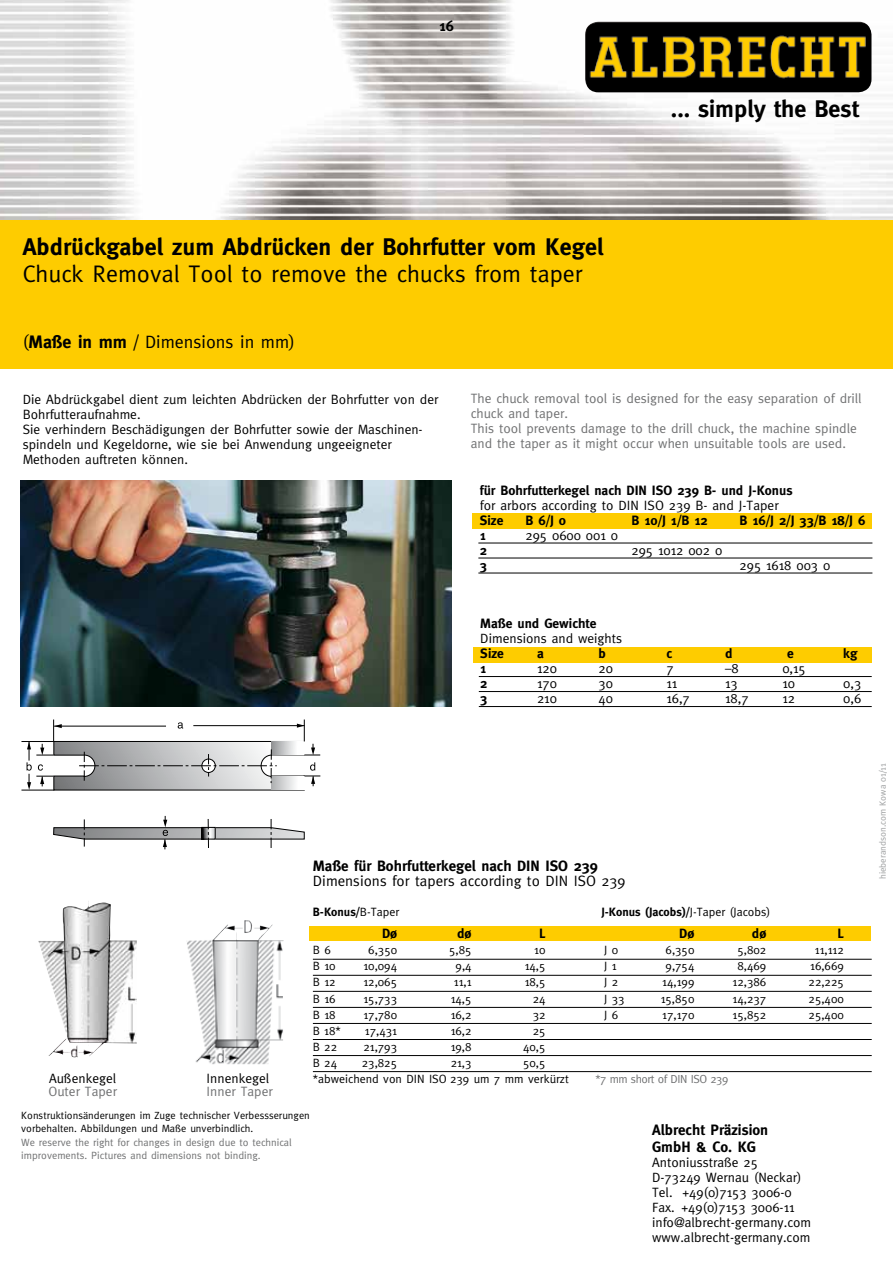
<style>
.page{position:relative;width:893px;height:1263px;background:#fff}
.page>*{position:absolute;margin:0;border:0;box-sizing:border-box;transform-origin:0 0}
.t1{font:700 24px "Meta";color:#000}
.t2{font:24px "Meta";color:#000}
.t3{font:18px "Meta";color:#000}
.t4{font:700 15px/16.5px "Meta";color:#000}
.t5{font:15px "Meta";color:#000}
.t6{font:13.5px/15px "Meta";color:#000}
.t7{font:13.5px/15px "Meta";color:#707172}
.t8{font:700 13.5px "Meta";color:#000}
.t9{font:12px/16px "Meta";color:#000}
.t10{font:700 12px "Meta";color:#000}
.t11{font:11.7px "Meta";letter-spacing:-.04em;color:#707172}
.t12{font:10.5px/13.5px "Meta";color:#000}
.t13{font:10.5px/13.5px "Meta";color:#707172}
.t14{font:9px "Meta";color:#9c9e9f}
.s1{font-weight:700}
.s2{font-weight:400}
</style>
<div class="page">
<img style="left:0;top:0;width:893px;height:220px">
<div style="left:0;top:220px;width:893px;height:149px;background:#fecc00"></div>
<img style="left:585px;top:22px;width:286px;height:70px">
<hr style="left:21px;top:741px;width:33px;height:1px;background:#000">
<hr style="left:21px;top:790px;width:33px;height:1px;background:#000">
<svg style="left:27px;top:719px;width:293px;height:71px"></svg>
<svg style="left:53px;top:816px;width:252px;height:33px"></svg>
<img style="left:20px;top:480px;width:432px;height:226px">
<div style="left:473px;top:647px;width:399px;height:15px;background:#fecc00"></div>
<div style="left:472px;top:513px;width:400px;height:16px;background:#fecc00"></div>
<hr style="left:478px;top:543px;width:394px;height:1px;background:#000">
<hr style="left:478px;top:558px;width:394px;height:1px;background:#000">
<hr style="left:478px;top:573px;width:394px;height:1px;background:#000">
<hr style="left:479px;top:676px;width:393px;height:1px;background:#000">
<hr style="left:479px;top:691px;width:393px;height:1px;background:#000">
<hr style="left:479px;top:706px;width:393px;height:1px;background:#000">
<img style="left:38px;top:901px;width:99px;height:157px">
<img style="left:187px;top:920px;width:97px;height:144px">
<div style="left:309px;top:926px;width:562px;height:15px;background:#fecc00"></div>
<hr style="left:313px;top:959px;width:559px;height:1px;background:#000">
<hr style="left:313px;top:975px;width:559px;height:1px;background:#000">
<hr style="left:313px;top:991px;width:559px;height:1px;background:#000">
<hr style="left:313px;top:1007px;width:559px;height:1px;background:#000">
<hr style="left:313px;top:1023px;width:559px;height:1px;background:#000">
<hr style="left:313px;top:1039px;width:559px;height:1px;background:#000">
<hr style="left:313px;top:1055px;width:559px;height:1px;background:#000">
<hr style="left:313px;top:1071px;width:559px;height:1px;background:#000">
<p class="t4" style="left:439px;top:17px;width:16px">16</p>
<h1 class="t1" style="left:671px;top:95px;width:190px">... simply the Best</h1>
<h1 class="t1" style="left:23px;top:233px;width:582px">Abdrückgabel zum Abdrücken der Bohrfutter vom Kegel</h1>
<h1 class="t2" style="left:23px;top:260px;width:561px">Chuck Removal Tool to remove the chucks from taper</h1>
<h2 class="t3" style="left:23px;top:331px;width:274px">(<span class="s1">Maße in mm</span> / Dimensions in mm)</h2>
<p class="t6" style="left:23px;top:392px;width:417px">Die Abdrückgabel dient zum leichten Abdrücken der Bohrfutter von der Bohrfutteraufnahme.<br>Sie verhindern Beschädigungen der Bohrfutter sowie der Maschinen&shy;spindeln und Kegeldorne, wie sie bei Anwendung ungeeigneter Methoden auftreten können.</p>
<p class="t7" style="left:471px;top:391px;width:392px">The chuck removal tool is designed for the easy separation of drill chuck and taper.<br>This tool prevents damage to the drill chuck, the machine spindle and the taper as it might occur when unsuitable tools are used.</p>
<p class="t8" style="left:480px;top:482px;width:314px">für Bohrfutterkegel nach DIN ISO 239 B- und J-Konus</p>
<p class="t6" style="left:480px;top:497px;width:300px">for arbors according to DIN ISO 239 B- and J-Taper</p>
<p class="t8" style="left:480px;top:512px;width:25px">Size</p>
<p class="t8" style="left:525px;top:512px;width:42px">B 6/J 0</p>
<p class="t8" style="left:631px;top:512px;width:78px">B 10/J 1/B 12</p>
<p class="t8" style="left:740px;top:512px;width:127px">B 16/J 2/J 33/B 18/J 6</p>
<p class="t8" style="left:480px;top:527px;width:8px">1</p>
<p class="t6" style="left:526px;top:527px;width:94px">295 0600 001 0</p>
<p class="t8" style="left:480px;top:542px;width:9px">2</p>
<p class="t6" style="left:631px;top:542px;width:92px">295 1012 002 0</p>
<p class="t8" style="left:480px;top:557px;width:9px">3</p>
<p class="t6" style="left:739px;top:557px;width:92px">295 1618 003 0</p>
<p class="t8" style="left:480px;top:616px;width:118px">Maße und Gewichte</p>
<p class="t6" style="left:480px;top:631px;width:143px">Dimensions and weights</p>
<p class="t8" style="left:480px;top:646px;width:25px">Size</p>
<p class="t8" style="left:537px;top:646px;width:8px">a</p>
<p class="t8" style="left:598px;top:646px;width:9px">b</p>
<p class="t8" style="left:666px;top:646px;width:7px">c</p>
<p class="t8" style="left:725px;top:646px;width:9px">d</p>
<p class="t8" style="left:787px;top:646px;width:8px">e</p>
<p class="t8" style="left:843px;top:646px;width:16px">kg</p>
<p class="t8" style="left:480px;top:661px;width:8px">1</p>
<p class="t6" style="left:537px;top:661px;width:21px">120</p>
<p class="t6" style="left:598px;top:661px;width:16px">20</p>
<p class="t6" style="left:666px;top:661px;width:9px">7</p>
<p class="t6" style="left:725px;top:661px;width:15px">–8</p>
<p class="t6" style="left:782px;top:661px;width:25px">0,15</p>
<p class="t8" style="left:480px;top:676px;width:9px">2</p>
<p class="t6" style="left:537px;top:676px;width:21px">170</p>
<p class="t6" style="left:598px;top:676px;width:16px">30</p>
<p class="t6" style="left:666px;top:676px;width:12px">11</p>
<p class="t6" style="left:725px;top:676px;width:14px">13</p>
<p class="t6" style="left:782px;top:676px;width:14px">10</p>
<p class="t6" style="left:843px;top:676px;width:20px">0,3</p>
<p class="t8" style="left:480px;top:691px;width:9px">3</p>
<p class="t6" style="left:537px;top:691px;width:21px">210</p>
<p class="t6" style="left:598px;top:691px;width:16px">40</p>
<p class="t6" style="left:666px;top:691px;width:25px">16,7</p>
<p class="t6" style="left:725px;top:691px;width:25px">18,7</p>
<p class="t6" style="left:782px;top:691px;width:14px">12</p>
<p class="t6" style="left:843px;top:691px;width:20px">0,6</p>
<p class="t6" style="left:49px;top:1071px;width:69px">Außenkegel</p>
<p class="t6" style="left:207px;top:1071px;width:64px">Innenkegel</p>
<p class="t7" style="left:48px;top:1083px;width:70px">Outer Taper</p>
<p class="t7" style="left:207px;top:1083px;width:68px">Inner Taper</p>
<p class="t4" style="left:313px;top:858px;width:286px">Maße für Bohrfutterkegel nach DIN ISO 239</p>
<p class="t5" style="left:313px;top:872px;width:314px">Dimensions for tapers according to DIN ISO 239</p>
<p class="t10" style="left:313px;top:905px;width:88px">B-Konus/<span class="s2">B-Taper</span></p>
<p class="t10" style="left:601px;top:905px;width:170px">J-Konus (Jacobs)/<span class="s2">J-Taper (Jacobs)</span></p>
<p class="t8" style="left:382px;top:926px;width:17px">Dø</p>
<p class="t8" style="left:457px;top:926px;width:16px">dø</p>
<p class="t8" style="left:539px;top:926px;width:8px">L</p>
<p class="t8" style="left:679px;top:926px;width:17px">Dø</p>
<p class="t8" style="left:752px;top:926px;width:16px">dø</p>
<p class="t8" style="left:837px;top:926px;width:8px">L</p>
<p class="t9" style="left:313px;top:942px;width:19px">B 6</p>
<p class="t9" style="left:368px;top:942px;width:30px">6,350</p>
<p class="t9" style="left:449px;top:942px;width:24px">5,85</p>
<p class="t9" style="left:534px;top:942px;width:13px">10</p>
<p class="t9" style="left:604px;top:942px;width:16px">J 0</p>
<p class="t9" style="left:666px;top:942px;width:30px">6,350</p>
<p class="t9" style="left:737px;top:942px;width:30px">5,802</p>
<p class="t9" style="left:815px;top:942px;width:31px">11,112</p>
<p class="t9" style="left:313px;top:958px;width:24px">B 10</p>
<p class="t9" style="left:363px;top:958px;width:35px">10,094</p>
<p class="t9" style="left:456px;top:958px;width:18px">9,4</p>
<p class="t9" style="left:525px;top:958px;width:22px">14,5</p>
<p class="t9" style="left:604px;top:958px;width:14px">J 1</p>
<p class="t9" style="left:666px;top:958px;width:30px">9,754</p>
<p class="t9" style="left:737px;top:958px;width:30px">8,469</p>
<p class="t9" style="left:810px;top:958px;width:35px">16,669</p>
<p class="t9" style="left:313px;top:974px;width:24px">B 12</p>
<p class="t9" style="left:363px;top:974px;width:35px">12,065</p>
<p class="t9" style="left:454px;top:974px;width:19px">11,1</p>
<p class="t9" style="left:525px;top:974px;width:22px">18,5</p>
<p class="t9" style="left:604px;top:974px;width:16px">J 2</p>
<p class="t9" style="left:662px;top:974px;width:34px">14,199</p>
<p class="t9" style="left:733px;top:974px;width:35px">12,386</p>
<p class="t9" style="left:809px;top:974px;width:37px">22,225</p>
<p class="t9" style="left:313px;top:990px;width:24px">B 16</p>
<p class="t9" style="left:363px;top:990px;width:35px">15,733</p>
<p class="t9" style="left:451px;top:990px;width:22px">14,5</p>
<p class="t9" style="left:533px;top:990px;width:14px">24</p>
<p class="t9" style="left:604px;top:990px;width:22px">J 33</p>
<p class="t9" style="left:661px;top:990px;width:35px">15,850</p>
<p class="t9" style="left:733px;top:990px;width:35px">14,237</p>
<p class="t9" style="left:809px;top:990px;width:37px">25,400</p>
<p class="t9" style="left:313px;top:1006px;width:24px">B 18</p>
<p class="t9" style="left:363px;top:1006px;width:35px">17,780</p>
<p class="t9" style="left:451px;top:1006px;width:22px">16,2</p>
<p class="t9" style="left:533px;top:1006px;width:14px">32</p>
<p class="t9" style="left:604px;top:1006px;width:16px">J 6</p>
<p class="t9" style="left:662px;top:1006px;width:34px">17,170</p>
<p class="t9" style="left:733px;top:1006px;width:35px">15,852</p>
<p class="t9" style="left:809px;top:1006px;width:37px">25,400</p>
<p class="t9" style="left:313px;top:1022px;width:30px">B 18*</p>
<p class="t9" style="left:365px;top:1022px;width:34px">17,431</p>
<p class="t9" style="left:451px;top:1022px;width:22px">16,2</p>
<p class="t9" style="left:533px;top:1022px;width:14px">25</p>
<p class="t9" style="left:313px;top:1038px;width:26px">B 22</p>
<p class="t9" style="left:363px;top:1038px;width:35px">21,793</p>
<p class="t9" style="left:451px;top:1038px;width:22px">19,8</p>
<p class="t9" style="left:523px;top:1038px;width:24px">40,5</p>
<p class="t9" style="left:313px;top:1054px;width:26px">B 24</p>
<p class="t9" style="left:362px;top:1054px;width:37px">23,825</p>
<p class="t9" style="left:451px;top:1054px;width:22px">21,3</p>
<p class="t9" style="left:313px;top:1054px;width:258px;text-indent:210px">50,5 *abweichend von DIN ISO 239 um 7 mm verkürzt</p>
<p class="t11" style="left:595px;top:1072px;width:134px">*7 mm short of DIN ISO 239</p>
<p class="t12" style="left:21px;top:1108px;width:290px">Konstruktionsänderungen im Zuge technischer Verbessserungen vorbehalten. Abbildungen und Maße unverbindlich.</p>
<p class="t13" style="left:21px;top:1135px;width:272px">We reserve the right for changes in design due to technical improvements. Pictures and dimensions not binding.</p>
<p class="t4" style="left:652px;top:1122px;width:118px">Albrecht Präzision<br>GmbH &amp; Co. KG</p>
<p class="t6" style="left:652px;top:1154px;width:161px">Antoniusstraße 25<br>D-73249 Wernau (Neckar)<br>Tel. +49(0)7153 3006-0<br>Fax. +49(0)7153 3006-11 info@albrecht-germany.com www.albrecht-germany.com</p>
<p class="t14" style="left:878px;top:879px;width:117px;rotate:-90deg">hieberandson.com Kowa 01/11</p>
</div>
